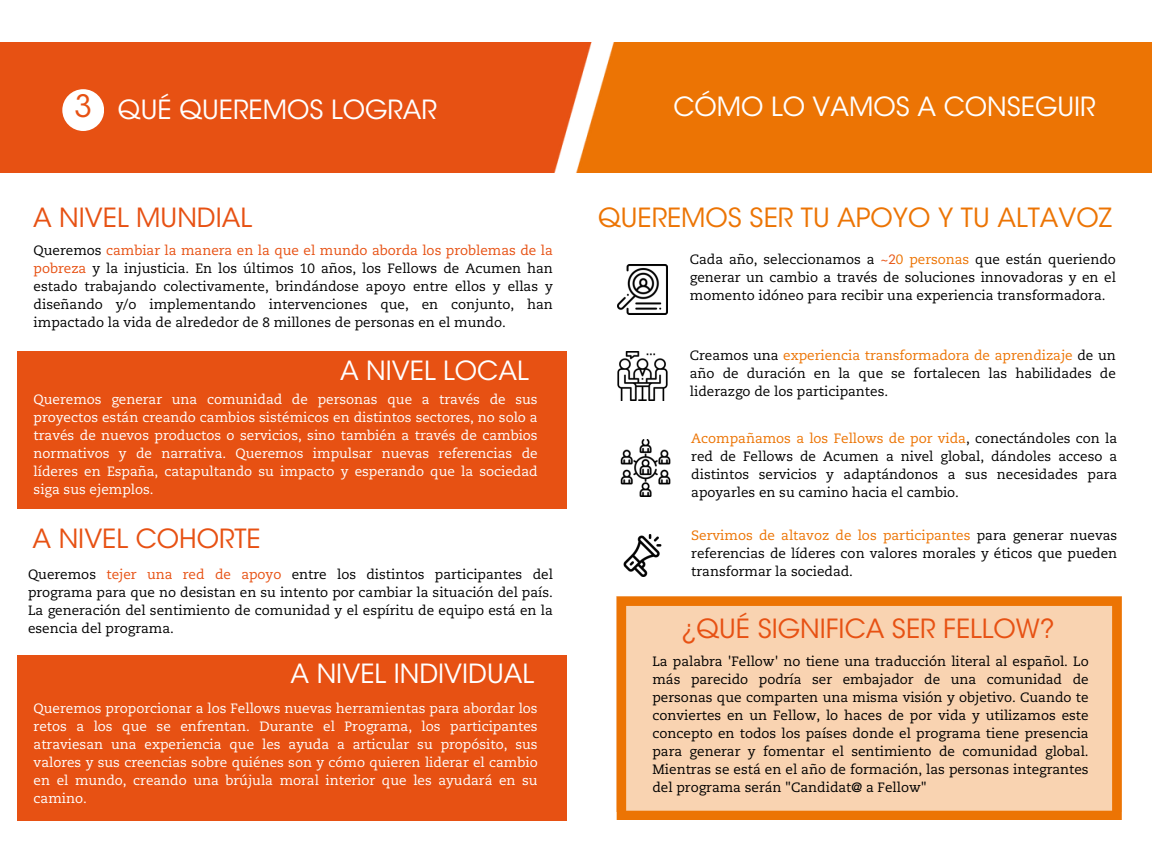
<style>
.page{position:relative;width:1152px;height:864px;background:#fff}
.page>*{position:absolute;margin:0;border:0;box-sizing:border-box;transform-origin:0 0}
.t1{font:30.6px "ITC Avant Garde Std";color:#e75113}
.t2{font:26.25px "ITC Avant Garde Std";color:#fff}
.t3{font:26.25px "ITC Avant Garde Std";color:#e75113}
.t4{font:26.25px "ITC Avant Garde Std";color:#ec7404}
.t5{font:13.5px/18px "Caecilia LT Std";color:#000;text-align:justify}
.t6{font:13.5px/18px "Caecilia LT Std";color:#fff;text-align:justify}
.s1{color:#e75113}
.s2{color:#ec7404}
</style>
<div class="page">
<div style="left:0;top:43px;width:566px;height:129px;background:#e75113"></div>
<div style="left:62px;top:89px;width:42px;height:42px;background:#fff;border-radius:50%"></div>
<div style="left:566px;top:43px;width:586px;height:129px;background:#ec7404"></div>
<div style="left:17px;top:351px;width:549px;height:158px;background:#e75113"></div>
<div style="left:17px;top:655px;width:549px;height:165px;background:#e75113"></div>
<img style="left:620px;top:440px;width:51px;height:56px">
<img style="left:618px;top:265px;width:49px;height:49px">
<img style="left:618px;top:351px;width:49px;height:50px">
<img style="left:623px;top:535px;width:39px;height:41px">
<svg style="left:617px;top:596px;width:505px;height:224px;background:#f7c79c"></svg>
<p class="t1" style="left:74px;top:95px;width:19px">3</p>
<p class="t2" style="left:118px;top:99px;width:321px">QUÉ QUEREMOS LOGRAR</p>
<p class="t3" style="left:59px;top:207px;width:194px">NIVEL MUNDIAL</p>
<p class="t5" style="left:34px;top:242px;width:521px">Queremos <span class="s1">cambiar la manera en la que el mundo aborda los problemas de la pobreza</span> y la injusticia. En los últimos 10 años, los Fellows de Acumen han estado trabajando colectivamente, brindándose apoyo entre ellos y ellas y diseñando y/o implementando intervenciones que, en conjunto, han impactado la vida de alrededor de 8 millones de personas en el mundo.</p>
<p class="t2" style="left:340px;top:360px;width:190px">A NIVEL LOCAL</p>
<p class="t6" style="left:34px;top:392px;width:506px">Queremos generar una comunidad de personas que a través de sus proyectos están creando cambios sistémicos en distintos sectores, no solo a través de nuevos productos o servicios, sino también a través de cambios normativos y de narrativa. Queremos impulsar nuevas referencias de líderes en España, catapultando su impacto y esperando que la sociedad siga sus ejemplos.</p>
<p class="t3" style="left:32px;top:528px;width:230px">A NIVEL COHORTE</p>
<p class="t5" style="left:28px;top:566px;width:526px">Queremos <span class="s1">tejer una red de apoyo</span> entre los distintos participantes del programa para que no desistan en su intento por cambiar la situación del país.<br>La generación del sentimiento de comunidad y el espíritu de equipo está en la esencia del programa.</p>
<p class="t2" style="left:291px;top:664px;width:245px">A NIVEL INDIVIDUAL</p>
<p class="t6" style="left:34px;top:700px;width:506px">Queremos proporcionar a los Fellows nuevas herramientas para abordar los retos a los que se enfrentan. Durante el Programa, los participantes atraviesan una experiencia que les ayuda a articular su propósito, sus valores y sus creencias sobre quiénes son y cómo quieren liderar el cambio en el mundo, creando una brújula moral interior que les ayudará en su camino.</p>
<p class="t2" style="left:673px;top:96px;width:424px">CÓMO LO VAMOS A CONSEGUIR</p>
<p class="t4" style="left:598px;top:207px;width:516px">QUEREMOS SER TU APOYO Y TU ALTAVOZ</p>
<p class="t5" style="left:690px;top:252px;width:428px">Cada año, seleccionamos a <span class="s1">~2</span><span class="s2">0 personas</span> que están queriendo generar un cambio a través de soluciones innovadoras y en el momento idóneo para recibir una experiencia transformadora.</p>
<p class="t5" style="left:690px;top:347px;width:428px">Creamos una <span class="s2">experiencia transformadora de aprendizaje</span> de un año de duración en la que se fortalecen las habilidades de liderazgo de los participantes.</p>
<p class="t5" style="left:691px;top:430px;width:428px"><span class="s2">Acompañamos a los Fellows de por vida</span>, conectándoles con la red de Fellows de Acumen a nivel global, dándoles acceso a distintos servicios y adaptándonos a sus necesidades para apoyarles en su camino hacia el cambio.</p>
<p class="t5" style="left:691px;top:527px;width:428px"><span class="s2">Servimos de altavoz de los participantes</span> para generar nuevas referencias de líderes con valores morales y éticos que pueden transformar la sociedad.</p>
<p class="t3" style="left:682px;top:618px;width:374px">¿QUÉ SIGNIFICA SER FELLOW?</p>
<p class="t5" style="left:652px;top:653px;width:438px">La palabra 'Fellow' no tiene una traducción literal al español. Lo más parecido podría ser embajador de una comunidad de personas que comparten una misma visión y objetivo. Cuando te conviertes en un Fellow, lo haces de por vida y utilizamos este concepto en todos los países donde el programa tiene presencia para generar y fomentar el sentimiento de comunidad global.<br>Mientras se está en el año de formación, las personas integrantes del programa serán "Candidat@ a Fellow"</p>
</div>
